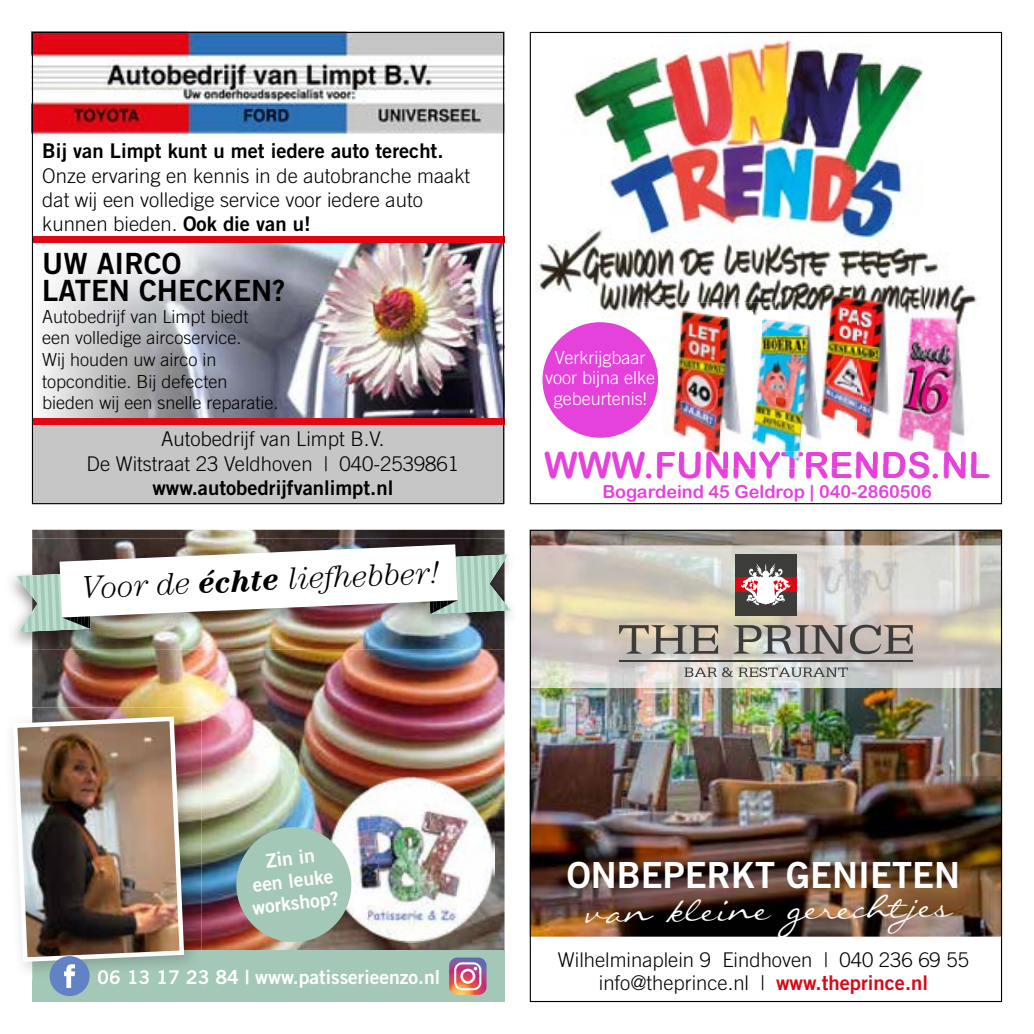
<style>
.page{position:relative;width:1034px;height:1034px;background:#fff}
.page>*{position:absolute;margin:0;border:0;box-sizing:border-box;transform-origin:0 0}
.t1{font:46.57px "Callie Hand";color:#fff}
.t2{font:36px "Arial Rounded MT Bold";color:#e442da}
.t3{font:36px "Trade Gothic LT Std Bd 2";color:#fff}
.t4{font:italic 300 31.5px "Century Std";color:#000}
.t5{font:29.25px/27px "Trade Gothic LT Std Bd 2";color:#000}
.t6{font:300 20.25px/24.3px "Trade Gothic LT Std";color:#000;text-align:center}
.t7{font:20.25px "Trade Gothic LT Std Bd 2";color:#000}
.t8{font:19.35px/22.5px "Trade Gothic LT Std Bd 2";color:#fff;text-align:center}
.t9{font:300 18px/21.6px "Trade Gothic LT Std";color:#000}
.t10{font:300 18px/20.2px "Trade Gothic LT Std";color:#fff;text-align:center}
.t11{font:18px "Arial Rounded MT Bold";color:#e442da}
.s1{font-family:"Trade Gothic LT Std Bd 2";font-weight:400}
.s2{font-weight:700}
.s3{font-family:"Trade Gothic LT Std Bd 2";font-weight:400;color:#dc0714}
</style>
<div class="page">
<img style="left:34px;top:34px;width:468px;height:101px">
<img style="left:34px;top:242px;width:468px;height:176px">
<div style="left:32px;top:423px;width:472px;height:81px;background:#c6c6c6"></div>
<div style="left:32px;top:236px;width:472px;height:6px;background:#e30613"></div>
<div style="left:32px;top:418px;width:472px;height:6px;background:#e30613"></div>
<img style="left:531px;top:531px;width:468px;height:405px">
<img style="left:531px;top:545px;width:468px;height:142px">
<svg style="left:619px;top:625px;width:99px;height:28px;background:#a29a8e"></svg>
<svg style="left:733px;top:624px;width:179px;height:30px;background:#9c9792"></svg>
<svg style="left:683px;top:667px;width:164px;height:10px;background:#adada9"></svg>
<div style="left:734px;top:553px;width:62px;height:62px;background:#3c3c3b"></div>
<div style="left:734px;top:577px;width:62px;height:14px;background:#dc0714"></div>
<svg style="left:740px;top:563px;width:50px;height:42px"></svg>
<hr style="left:619px;top:660px;width:293px;height:1px;background:#3c3c3b">
<img style="left:32px;top:529px;width:472px;height:420px">
<div style="left:32px;top:949px;width:472px;height:52px;background:#a4c8b7"></div>
<img style="left:328px;top:776px;width:166px;height:165px">
<svg style="left:449px;top:957px;width:37px;height:37px"></svg>
<img style="left:24px;top:707px;width:177px;height:263px">
<img style="left:32px;top:949px;width:169px;height:30px">
<img style="left:98px;top:969px;width:103px;height:10px">
<img style="left:12px;top:714px;width:174px;height:250px">
<div style="left:50px;top:955px;width:39px;height:40px;background:#6182c4;border-radius:50%"></div>
<svg style="left:64px;top:964px;width:11px;height:23px"></svg>
<img style="left:233px;top:823px;width:121px;height:122px">
<img style="left:11px;top:538px;width:500px;height:111px">
<img style="left:32px;top:538px;width:472px;height:111px">
<img style="left:16px;top:544px;width:494px;height:87px">
<img style="left:529px;top:32px;width:472px;height:472px">
<img style="left:639px;top:335px;width:81px;height:116px">
<img style="left:639px;top:302px;width:136px;height:33px">
<img style="left:639px;top:451px;width:81px;height:9px">
<img style="left:720px;top:310px;width:136px;height:158px">
<img style="left:720px;top:451px;width:55px;height:9px">
<img style="left:788px;top:287px;width:136px;height:158px">
<img style="left:862px;top:305px;width:136px;height:158px">
<img style="left:862px;top:305px;width:118px;height:30px">
<img style="left:862px;top:451px;width:127px;height:12px">
<div style="left:542px;top:322px;width:116px;height:115px;background:#e442da;border-radius:50%"></div>
<p class="t7" style="left:42px;top:138px;width:402px">Bij van Limpt kunt u met iedere auto terecht.</p>
<p class="t6" style="left:42px;top:163px;width:429px;text-align:left">Onze ervaring en kennis in de autobranche maakt dat wij een volledige service voor iedere auto kunnen bieden. <span class="s1">Ook die van u!</span></p>
<h3 class="t5" style="left:42px;top:249px;width:244px">UW AIRCO<br>LATEN CHECKEN?</h3>
<p class="t9" style="left:42px;top:305px;width:238px">Autobedrijf van Limpt biedt een volledige aircoservice.<br>Wij houden uw airco in topconditie. Bij defecten bieden wij een snelle reparatie.</p>
<p class="t6" style="left:87px;top:426px;width:374px">Autobedrijf van Limpt B.V.<br>De Witstraat 23 Veldhoven | 040-2539861</p>
<p class="t7" style="left:152px;top:475px;width:242px">www.autobedrijfvanlimpt.nl</p>
<h3 class="t4" style="left:81px;top:571px;width:360px;rotate:-3deg">Voor de <span class="s2">échte</span> liefhebber!</h3>
<p class="t10" style="left:545px;top:347px;width:111px">Verkrijgbaar voor bijna elke gebeurtenis!</p>
<h2 class="t2" style="left:544px;top:443px;width:448px">WWW.FUNNYTRENDS.NL</h2>
<p class="t11" style="left:602px;top:481px;width:331px">Bogardeind 45 Geldrop | 040-2860506</p>
<p class="t8" style="left:246px;top:850px;width:89px;rotate:-6deg">Zin in<br>een leuke workshop?</p>
<p class="t8" style="left:97px;top:965px;width:344px">06 13 17 23 84 | www.patisserieenzo.nl</p>
<h2 class="t3" style="left:566px;top:852px;width:395px">ONBEPERKT GENIETEN</h2>
<h1 class="t1" style="left:585px;top:894px;width:369px;rotate:-1deg">van kleine gerechtjes</h1>
<p class="t6" style="left:558px;top:948px;width:412px;line-height:22.5px">Wilhelminaplein 9 Eindhoven | 040 236 69 55 info@theprince.nl | <span class="s3">www.theprince.nl</span></p>
</div>
